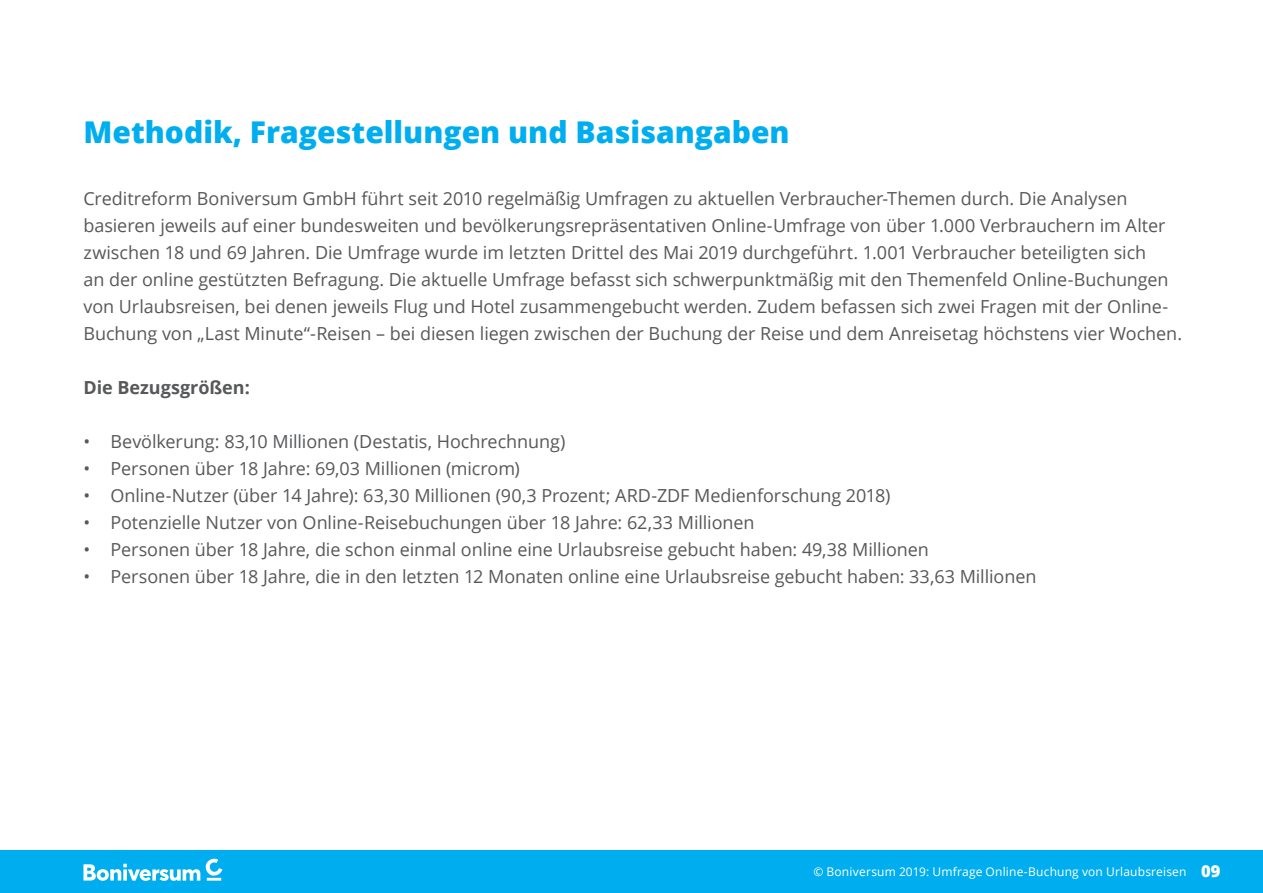
<style>
.page{position:relative;width:1263px;height:893px;background:#fff}
.page>*{position:absolute;margin:0;border:0;box-sizing:border-box;transform-origin:0 0}
.t1{font:800 30px "Open Sans";color:#00aeef}
.t2{font:18px/27px "Open Sans";letter-spacing:-.005em;color:#57585a}
.t3{font:700 18px "Open Sans";color:#57585a}
.t4{font:12px "Open Sans";letter-spacing:.015em;color:#fff}
.s1{font-weight:800;font-size:16.5px}
</style>
<div class="page">
<div style="left:0;top:850px;width:1263px;height:43px;background:#00aeef"></div>
<svg style="left:83px;top:859px;width:139px;height:22px"></svg>
<h1 class="t1" style="left:83px;top:110px;width:708px">Methodik, Fragestellungen und Basisangaben</h1>
<p class="t2" style="left:83px;top:184px;width:1100px">Creditreform Boniversum GmbH führt seit 2010 regelmäßig Umfragen zu aktuellen Verbraucher-Themen durch. Die Analysen basieren jeweils auf einer bundesweiten und bevölkerungsrepräsentativen Online-Umfrage von über 1.000 Verbrauchern im Alter zwischen 18 und 69 Jahren. Die Umfrage wurde im letzten Drittel des Mai 2019 durchgeführt. 1.001 Verbraucher beteiligten sich<br>an der online gestützten Befragung. Die aktuelle Umfrage befasst sich schwerpunktmäßig mit den Themenfeld Online-Buchungen von Urlaubsreisen, bei denen jeweils Flug und Hotel zusammengebucht werden. Zudem befassen sich zwei Fragen mit der Online-Buchung von „Last Minute“-Reisen – bei diesen liegen zwischen der Buchung der Reise und dem Anreisetag höchstens vier Wochen.</p>
<p class="t3" style="left:83px;top:374px;width:168px">Die Bezugsgrößen:</p>
<p class="t2" style="left:83px;top:427px;width:484px">• Bevölkerung: 83,10 Millionen (Destatis, Hochrechnung)</p>
<p class="t2" style="left:83px;top:454px;width:438px">• Personen über 18 Jahre: 69,03 Millionen (microm)</p>
<p class="t2" style="left:83px;top:481px;width:808px">• Online-Nutzer (über 14 Jahre): 63,30 Millionen (90,3 Prozent; ARD-ZDF Medienforschung 2018)</p>
<p class="t2" style="left:83px;top:508px;width:673px">• Potenzielle Nutzer von Online-Reisebuchungen über 18 Jahre: 62,33 Millionen</p>
<p class="t2" style="left:83px;top:535px;width:847px">• Personen über 18 Jahre, die schon einmal online eine Urlaubsreise gebucht haben: 49,38 Millionen</p>
<p class="t2" style="left:83px;top:562px;width:954px">• Personen über 18 Jahre, die in den letzten 12 Monaten online eine Urlaubsreise gebucht haben: 33,63 Millionen</p>
<p class="t4" style="left:813px;top:864px;width:409px">© Boniversum 2019: Umfrage Online-Buchung von Urlaubsreisen <span class="s1">09</span></p>
</div>
